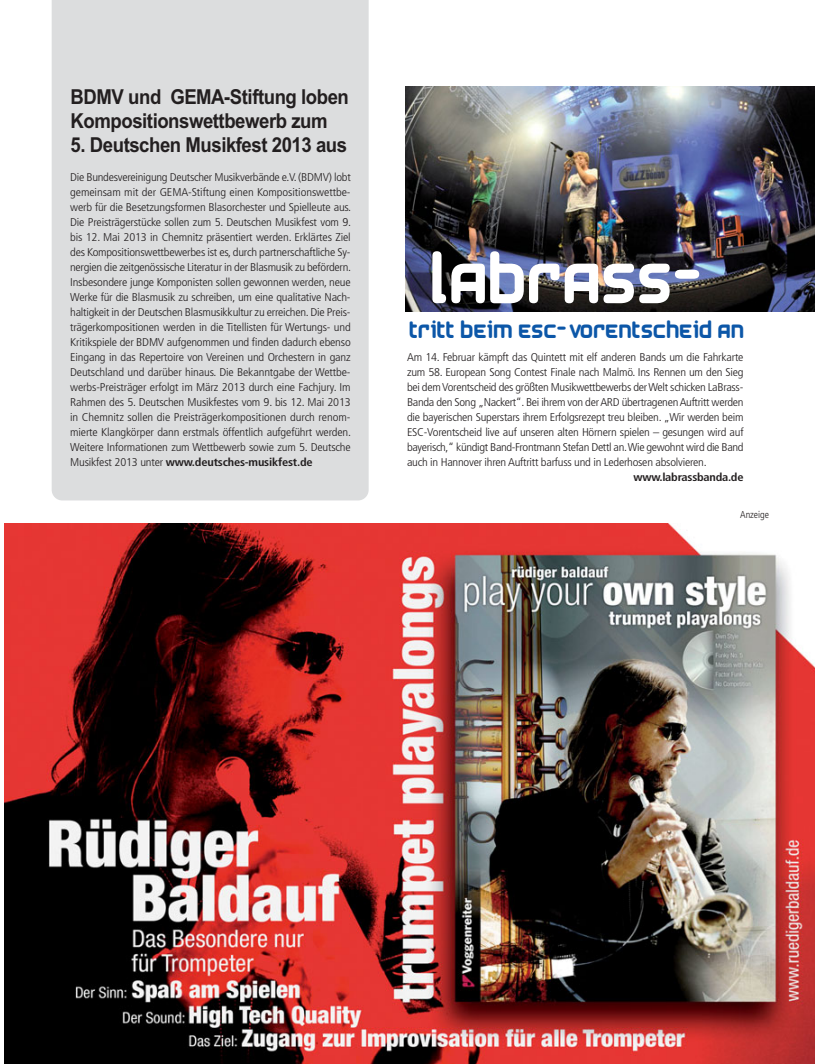
<style>
.page{position:relative;width:815px;height:1064px;background:#fff}
.page>*{position:absolute;margin:0;border:0;box-sizing:border-box;transform-origin:0 0}
.t1{font:62.5px "Airstrip Four";letter-spacing:-.015em;color:#fff}
.t2{font:21.25px "Airstrip Four";letter-spacing:-.015em;color:#0c57a8}
.t3{font:700 20.62px/23.8px "Arial Narrow";letter-spacing:-.02em;color:#231f20;scale:1.1 1}
.t4{font:300 condensed 11.25px/15px "Frutiger LT Std";letter-spacing:-.02em;color:#231f20;text-align:justify;scale:1.1 1}
.t5{font:700 condensed 11.25px "Frutiger LT Std";letter-spacing:-.02em;color:#231f20;scale:1.1 1}
.t6{font:300 condensed 10px "Frutiger LT Std";letter-spacing:-.005em;color:#231f20}
.s1{font-weight:700}
</style>
<div class="page">
<img style="left:4px;top:523px;width:811px;height:541px">
<img style="left:405px;top:87px;width:410px;height:224px">
<div style="left:52px;top:0;width:317px;height:500px;background:#dcddde"></div>
<h3 class="t3" style="left:71px;top:87px;width:255px">BDMV und GEMA-Stiftung loben<br>Kompositionswettbewerb zum</h3>
<h3 class="t3" style="left:71px;top:135px;width:253px">5. Deutschen Musikfest 2013 aus</h3>
<p class="t4" style="left:70px;top:170px;width:257px">Die Bundesvereinigung Deutscher Musikverbände e.V. (BDMV) lobt gemeinsam mit der GEMA-Stiftung einen Kompositionswettbe&shy;werb für die Besetzungsformen Blasorchester und Spielleute aus.<br>Die Preisträgerstücke sollen zum 5. Deutschen Musikfest vom 9. bis 12. Mai 2013 in Chemnitz präsentiert werden. Erklärtes Ziel des Kompositionswettbewerbes ist es, durch partnerschaftliche Sy&shy;nergien die zeitgenössische Literatur in der Blasmusik zu befördern.<br>Insbesondere junge Komponisten sollen gewonnen werden, neue Werke für die Blasmusik zu schreiben, um eine qualitative Nach&shy;haltigkeit in der Deutschen Blasmusikkultur zu erreichen. Die Preis&shy;trägerkompositionen werden in die Titellisten für Wertungs- und Kritikspiele der BDMV aufgenommen und finden dadurch ebenso Eingang in das Repertoire von Vereinen und Orchestern in ganz Deutschland und darüber hinaus. Die Bekanntgabe der Wettbe&shy;werbs-Preisträger erfolgt im März 2013 durch eine Fachjury. Im Rahmen des 5. Deutschen Musikfestes vom 9. bis 12. Mai 2013 in Chemnitz sollen die Preisträgerkompositionen durch renom&shy;mierte Klangkörper dann erstmals öffentlich aufgeführt werden.<br>Weitere Informationen zum Wettbewerb sowie zum 5. Deutsche Musikfest 2013 unter <span class="s1">www.deutsches-musikfest.de</span></p>
<h1 class="t1" style="left:432px;top:245px;width:281px">LaBrass-</h1>
<h2 class="t2" style="left:410px;top:318px;width:337px">tritt beim ESC-Vorentscheid an</h2>
<p class="t4" style="left:407px;top:350px;width:307px">Am 14. Februar kämpft das Quintett mit elf anderen Bands um die Fahrkarte zum 58. European Song Contest Finale nach Malmö. Ins Rennen um den Sieg bei dem Vorentscheid des größten Musikwettbewerbs der Welt schicken LaBrass-Banda den Song „Nackert“. Bei ihrem von der ARD übertragenen Auftritt werden die bayerischen Superstars ihrem Erfolgsrezept treu bleiben. „Wir werden beim ESC-Vorentscheid live auf unseren alten Hörnern spielen – gesungen wird auf bayerisch,“ kündigt Band-Frontmann Stefan Dettl an. Wie gewohnt wird die Band auch in Hannover ihren Auftritt barfuss und in Lederhosen absolvieren.</p>
<p class="t5" style="left:633px;top:470px;width:102px">www.labrassbanda.de</p>
<p class="t6" style="left:740px;top:509px;width:30px">Anzeige</p>
</div>
